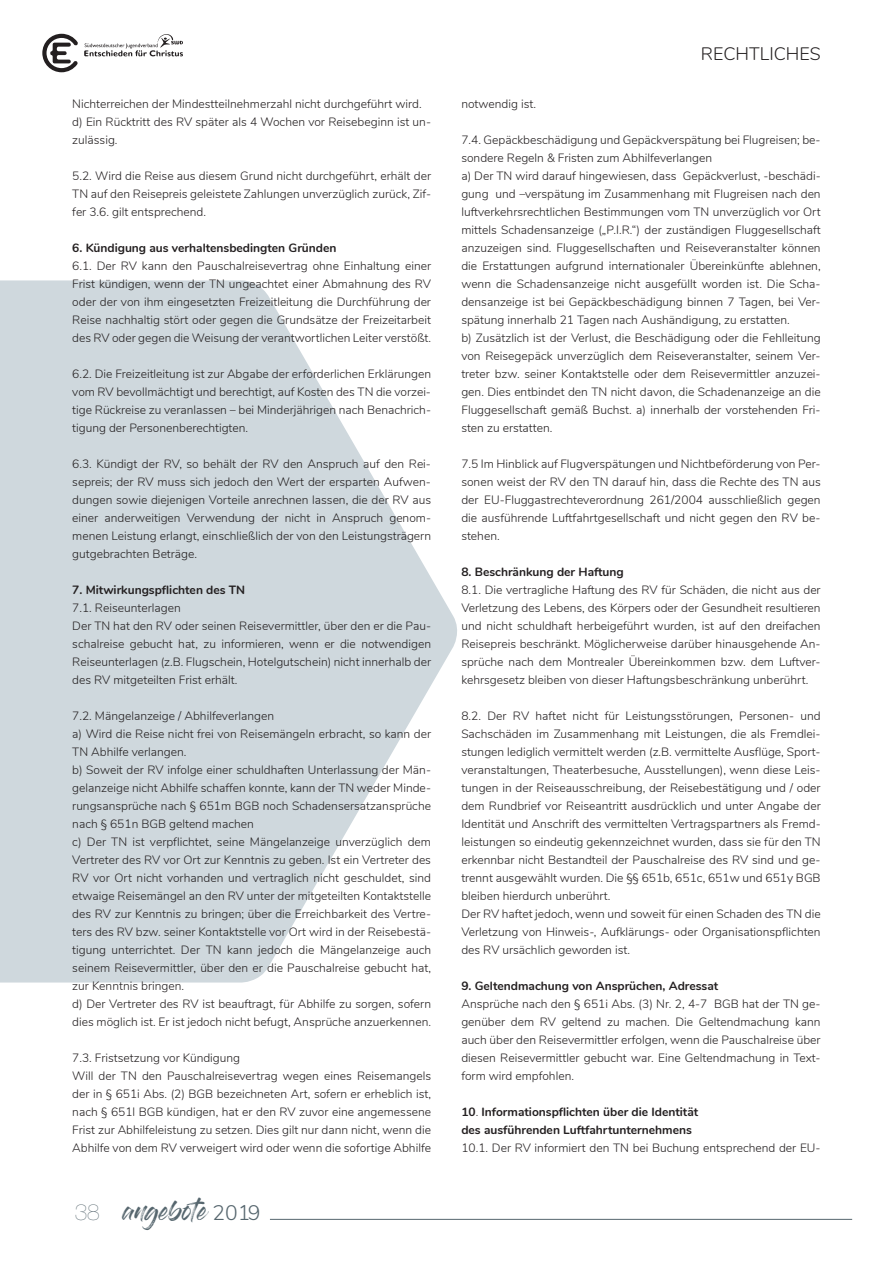
<style>
.page{position:relative;width:893px;height:1263px;background:#fff}
.page>*{position:absolute;margin:0;border:0;box-sizing:border-box;transform-origin:0 0}
.t1{font:19.5px "Gloss And Bloom";color:#56666e}
.t2{font:300 18px "Nunito";color:#231f20}
.t3{font:300 12px/18px "Nunito";color:#231f20;text-align:justify}
.t4{font:700 12px/18px "Nunito";color:#231f20}
.s1{font-family:"Helvetica Neue LT Pro";font-weight:200;font-size:22.5px}
.s2{font-family:"Nunito";font-weight:300;font-size:21px}
.s3{font-weight:300}
</style>
<div class="page">
<svg style="left:0;top:280px;width:457px;height:702px;fill:#cfd8dd"></svg>
<svg style="left:84px;top:34px;width:99px;height:22px"></svg>
<svg style="left:42px;top:34px;width:36px;height:38px"></svg>
<hr style="left:270px;top:1219px;width:582px;height:1px;background:#56666e">
<p class="t3" style="left:72px;top:94px;width:360px;text-align:left">Nichterreichen der Mindestteilnehmerzahl nicht durchgeführt wird. d) Ein Rücktritt des RV später als 4 Wochen vor Reisebeginn ist un&shy;zulässig.</p>
<p class="t3" style="left:72px;top:166px;width:360px">5.2. Wird die Reise aus diesem Grund nicht durchgeführt, erhält der TN auf den Reisepreis geleistete Zahlungen unverzüglich zurück, Zif&shy;fer 3.6. gilt entsprechend.</p>
<p class="t4" style="left:72px;top:238px;width:266px">6. Kündigung aus verhaltensbedingten Gründen</p>
<p class="t3" style="left:72px;top:256px;width:360px">6.1. Der RV kann den Pauschalreisevertrag ohne Einhaltung einer Frist kündigen, wenn der TN ungeachtet einer Abmahnung des RV oder der von ihm eingesetzten Freizeitleitung die Durchführung der Reise nachhaltig stört oder gegen die Grundsätze der Freizeitarbeit des RV oder gegen die Weisung der verantwortlichen Leiter verstößt.</p>
<p class="t3" style="left:72px;top:364px;width:360px">6.2. Die Freizeitleitung ist zur Abgabe der erforderlichen Erklärungen vom RV bevollmächtigt und berechtigt, auf Kosten des TN die vorzei&shy;tige Rückreise zu veranlassen – bei Minderjährigen nach Benachrich&shy;tigung der Personenberechtigten.</p>
<p class="t3" style="left:72px;top:454px;width:360px">6.3. Kündigt der RV, so behält der RV den Anspruch auf den Rei&shy;sepreis; der RV muss sich jedoch den Wert der ersparten Aufwen&shy;dungen sowie diejenigen Vorteile anrechnen lassen, die der RV aus einer anderweitigen Verwendung der nicht in Anspruch genom&shy;menen Leistung erlangt, einschließlich der von den Leistungsträgern gutgebrachten Beträge.</p>
<p class="t4" style="left:72px;top:580px;width:174px">7. Mitwirkungspflichten des TN</p>
<p class="t3" style="left:72px;top:598px;width:360px;text-align:left">7.1. Reiseunterlagen<br>Der TN hat den RV oder seinen Reisevermittler, über den er die Pau&shy;schalreise gebucht hat, zu informieren, wenn er die notwendigen Reiseunterlagen (z.B. Flugschein, Hotelgutschein) nicht innerhalb der des RV mitgeteilten Frist erhält.</p>
<p class="t3" style="left:72px;top:706px;width:360px;text-align:left">7.2. Mängelanzeige / Abhilfeverlangen<br>a) Wird die Reise nicht frei von Reisemängeln erbracht, so kann der TN Abhilfe verlangen.<br>b) Soweit der RV infolge einer schuldhaften Unterlassung der Män&shy;gelanzeige nicht Abhilfe schaffen konnte, kann der TN weder Minde&shy;rungsansprüche nach § 651m BGB noch Schadensersatzansprüche nach § 651n BGB geltend machen<br>c) Der TN ist verpflichtet, seine Mängelanzeige unverzüglich dem Vertreter des RV vor Ort zur Kenntnis zu geben. Ist ein Vertreter des RV vor Ort nicht vorhanden und vertraglich nicht geschuldet, sind etwaige Reisemängel an den RV unter der mitgeteilten Kontaktstelle des RV zur Kenntnis zu bringen; über die Erreichbarkeit des Vertre&shy;ters des RV bzw. seiner Kontaktstelle vor Ort wird in der Reisebestä&shy;tigung unterrichtet. Der TN kann jedoch die Mängelanzeige auch seinem Reisevermittler, über den er die Pauschalreise gebucht hat, zur Kenntnis bringen.<br>d) Der Vertreter des RV ist beauftragt, für Abhilfe zu sorgen, sofern dies möglich ist. Er ist jedoch nicht befugt, Ansprüche anzuerkennen.</p>
<p class="t3" style="left:72px;top:1048px;width:360px;text-align:left">7.3. Fristsetzung vor Kündigung<br>Will der TN den Pauschalreisevertrag wegen eines Reisemangels der in § 651i Abs. (2) BGB bezeichneten Art, sofern er erheblich ist, nach § 651l BGB kündigen, hat er den RV zuvor eine angemessene Frist zur Abhilfeleistung zu setzen. Dies gilt nur dann nicht, wenn die Abhilfe von dem RV verweigert wird oder wenn die sofortige Abhilfe</p>
<h1 class="t1" style="left:75px;top:1201px;width:187px"><span class="s1">38</span> angebote <span class="s2">2019</span></h1>
<h2 class="t2" style="left:701px;top:41px;width:121px">RECHTLICHES</h2>
<p class="t3" style="left:461px;top:94px;width:76px">notwendig ist.</p>
<p class="t3" style="left:461px;top:130px;width:361px;text-align:left">7.4. Gepäckbeschädigung und Gepäckverspätung bei Flugreisen; be&shy;sondere Regeln &amp; Fristen zum Abhilfeverlangen<br>a) Der TN wird darauf hingewiesen, dass Gepäckverlust, -beschädi&shy;gung und –verspätung im Zusammenhang mit Flugreisen nach den luftverkehrsrechtlichen Bestimmungen vom TN unverzüglich vor Ort mittels Schadensanzeige („P.I.R.“) der zuständigen Fluggesellschaft anzuzeigen sind. Fluggesellschaften und Reiseveranstalter können die Erstattungen aufgrund internationaler Übereinkünfte ablehnen, wenn die Schadensanzeige nicht ausgefüllt worden ist. Die Scha&shy;densanzeige ist bei Gepäckbeschädigung binnen 7 Tagen, bei Ver&shy;spätung innerhalb 21 Tagen nach Aushändigung, zu erstatten.<br>b) Zusätzlich ist der Verlust, die Beschädigung oder die Fehlleitung von Reisegepäck unverzüglich dem Reiseveranstalter, seinem Ver&shy;treter bzw. seiner Kontaktstelle oder dem Reisevermittler anzuzei&shy;gen. Dies entbindet den TN nicht davon, die Schadenanzeige an die Fluggesellschaft gemäß Buchst. a) innerhalb der vorstehenden Fri&shy;sten zu erstatten.</p>
<p class="t3" style="left:461px;top:454px;width:361px">7.5 Im Hinblick auf Flugverspätungen und Nichtbeförderung von Per&shy;sonen weist der RV den TN darauf hin, dass die Rechte des TN aus der EU-Fluggastrechteverordnung 261/2004 ausschließlich gegen die ausführende Luftfahrtgesellschaft und nicht gegen den RV be&shy;stehen.</p>
<p class="t4" style="left:461px;top:562px;width:164px">8. Beschränkung der Haftung</p>
<p class="t3" style="left:461px;top:580px;width:361px">8.1. Die vertragliche Haftung des RV für Schäden, die nicht aus der Verletzung des Lebens, des Körpers oder der Gesundheit resultieren und nicht schuldhaft herbeigeführt wurden, ist auf den dreifachen Reisepreis beschränkt. Möglicherweise darüber hinausgehende An&shy;sprüche nach dem Montrealer Übereinkommen bzw. dem Luftver&shy;kehrsgesetz bleiben von dieser Haftungsbeschränkung unberührt.</p>
<p class="t3" style="left:461px;top:706px;width:361px;text-align:left">8.2. Der RV haftet nicht für Leistungsstörungen, Personen- und Sachschäden im Zusammenhang mit Leistungen, die als Fremdlei&shy;stungen lediglich vermittelt werden (z.B. vermittelte Ausflüge, Sport&shy;veranstaltungen, Theaterbesuche, Ausstellungen), wenn diese Leis&shy;tungen in der Reiseausschreibung, der Reisebestätigung und / oder dem Rundbrief vor Reiseantritt ausdrücklich und unter Angabe der Identität und Anschrift des vermittelten Vertragspartners als Fremd&shy;leistungen so eindeutig gekennzeichnet wurden, dass sie für den TN erkennbar nicht Bestandteil der Pauschalreise des RV sind und ge&shy;trennt ausgewählt wurden. Die §§ 651b, 651c, 651w und 651y BGB bleiben hierdurch unberührt.<br>Der RV haftet jedoch, wenn und soweit für einen Schaden des TN die Verletzung von Hinweis-, Aufklärungs- oder Organisationspflichten des RV ursächlich geworden ist.</p>
<p class="t4" style="left:461px;top:976px;width:258px">9. Geltendmachung von Ansprüchen, Adressat</p>
<p class="t3" style="left:461px;top:994px;width:361px">Ansprüche nach den § 651i Abs. (3) Nr. 2, 4-7 BGB hat der TN ge&shy;genüber dem RV geltend zu machen. Die Geltendmachung kann auch über den Reisevermittler erfolgen, wenn die Pauschalreise über diesen Reisevermittler gebucht war. Eine Geltendmachung in Text&shy;form wird empfohlen.</p>
<p class="t4" style="left:461px;top:1102px;width:238px">10<span class="s3">.</span> Informationspflichten über die Identität des ausführenden Luftfahrtunternehmens</p>
<p class="t3" style="left:461px;top:1138px;width:361px">10.1. Der RV informiert den TN bei Buchung entsprechend der EU-</p>
</div>
